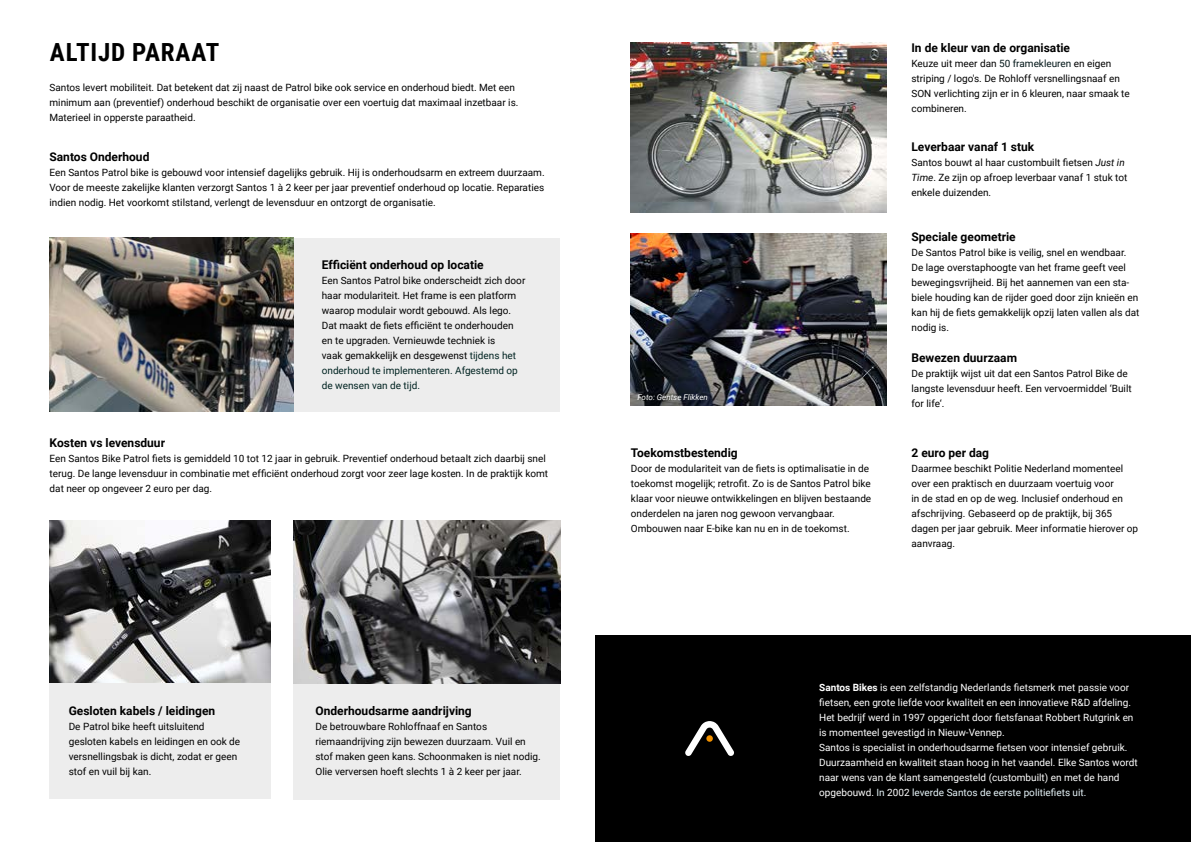
<style>
.page{position:relative;width:1191px;height:842px;background:#fff}
.page>*{position:absolute;margin:0;border:0;box-sizing:border-box;transform-origin:0 0}
.t1{font:700 25px "Roboto Condensed";letter-spacing:.035em;color:#000}
.t2{font:700 12px "Roboto";color:#000}
.t3{font:10px/15px "Roboto";color:#000}
.t4{font:10px/15px "Roboto";color:#fff}
.t5{font:10px/15px "Roboto";color:#020203}
.t6{font:italic 8px "Roboto";color:#fff}
.s1{color:#000}
.s2{color:#002321}
.s3{color:#031719}
.s4{font-style:italic}
.s5{font-weight:700}
.s6{color:#e6f4f9}
</style>
<div class="page">
<div style="left:50px;top:541px;width:221px;height:258px;background:#ededed"></div>
<div style="left:49px;top:238px;width:511px;height:174px;background:#ededed"></div>
<div style="left:293px;top:552px;width:267px;height:247px;background:#ededed"></div>
<img style="left:50px;top:238px;width:243px;height:174px">
<img style="left:50px;top:520px;width:221px;height:163px">
<img style="left:293px;top:520px;width:267px;height:163px">
<img style="left:631px;top:233px;width:255px;height:173px">
<img style="left:631px;top:43px;width:255px;height:170px">
<div style="left:595px;top:635px;width:596px;height:207px;background:#000"></div>
<svg style="left:685px;top:721px;width:49px;height:35px"></svg>
<div style="left:706px;top:735px;width:7px;height:7px;background:#f39200;border-radius:50%"></div>
<h1 class="t1" style="left:50px;top:35px;width:171px">ALTIJD PARAAT</h1>
<p class="t5" style="left:49px;top:80px;width:470px">Santos levert mobiliteit. <span class="s1">Dat betekent dat zij naast de Patrol bike ook service en onderhoud biedt.</span> Met een minimum aan (preventief) onderhoud beschikt de organisatie over een voertuig dat maximaal inzetbaar is.</p>
<p class="t3" style="left:49px;top:110px;width:148px">Materieel in opperste paraatheid.</p>
<p class="t2" style="left:49px;top:149px;width:101px">Santos Onderhoud</p>
<p class="t3" style="left:49px;top:165px;width:496px;text-align:justify">Een Santos Patrol bike is gebouwd voor intensief dagelijks gebruik. Hij is onderhoudsarm en extreem duurzaam.<br>Voor de meeste zakelijke klanten verzorgt Santos 1 à 2 keer per jaar preventief onderhoud op locatie. Reparaties indien nodig. Het voorkomt stilstand, verlengt de levensduur en ontzorgt de organisatie.</p>
<p class="t2" style="left:322px;top:257px;width:163px">Efficiënt onderhoud op locatie</p>
<p class="t3" style="left:322px;top:273px;width:205px">Een Santos Patrol bike onderscheidt zich door haar modulariteit. Het frame is een platform waarop modulair wordt gebouwd. Als lego.<br>Dat maakt de fiets efficiënt te onderhouden en te upgraden. Vernieuwde techniek is<br>vaak gemakkelijk en desgewenst <span class="s2">tijdens het onderhoud te implementeren. Afgestemd op de wensen van de tijd.</span></p>
<p class="t2" style="left:50px;top:434px;width:117px">Kosten vs levensduur</p>
<p class="t3" style="left:50px;top:450px;width:500px">Een Santos Bike Patrol fiets is gemiddeld 10 tot 12 jaar in gebruik. Preventief onderhoud betaalt zich daarbij snel terug. De lange levensduur in combinatie met efficiënt onderhoud zorgt voor zeer lage kosten. In de praktijk komt dat neer op ongeveer 2 euro per dag.</p>
<p class="t2" style="left:69px;top:702px;width:148px">Gesloten kabels / leidingen</p>
<p class="t3" style="left:69px;top:718px;width:173px">De Patrol bike heeft uitsluitend gesloten kabels en leidingen en ook de versnellingsbak is dicht, zodat er geen stof en vuil bij kan.</p>
<p class="t2" style="left:315px;top:702px;width:158px">Onderhoudsarme aandrijving</p>
<p class="t3" style="left:315px;top:718px;width:227px">De betrouwbare Rohloffnaaf en Santos riemaandrijving zijn bewezen duurzaam. Vuil en stof maken geen kans. Schoonmaken is niet nodig.<br>Olie verversen hoeft slechts 1 à 2 keer per jaar.</p>
<p class="t2" style="left:911px;top:39px;width:160px">In de kleur van de organisatie</p>
<p class="t3" style="left:911px;top:55px;width:220px">Keuze uit meer dan <span class="s3">50 framekleuren</span> en eigen striping / logo's. De Rohloff versnellingsnaaf en SON verlichting zijn er in 6 kleuren, naar smaak te combineren.</p>
<p class="t6" style="left:637px;top:391px;width:72px">Foto: Gentse Flikken</p>
<p class="t2" style="left:631px;top:444px;width:108px">Toekomstbestendig</p>
<p class="t3" style="left:631px;top:460px;width:242px">Door de modulariteit van de fiets is optimalisatie in de toekomst mogelijk; retrofit. Zo is de Santos Patrol bike klaar voor nieuwe ontwikkelingen en blijven bestaande onderdelen na jaren nog gewoon vervangbaar.<br>Ombouwen naar E-bike kan nu en in de toekomst.</p>
<p class="t2" style="left:911px;top:138px;width:124px">Leverbaar vanaf 1 stuk</p>
<p class="t3" style="left:911px;top:154px;width:217px">Santos bouwt al haar custombuilt fietsen <span class="s4">Just in<br>Time</span>. Ze zijn op afroep leverbaar vanaf 1 stuk tot enkele duizenden.</p>
<p class="t2" style="left:911px;top:228px;width:106px">Speciale geometrie</p>
<p class="t3" style="left:911px;top:245px;width:229px">De Santos Patrol bike is veilig, snel en wendbaar.<br>De lage overstaphoogte van het frame geeft veel bewegingsvrijheid. Bij het aannemen van een sta&shy;biele houding kan de rijder goed door zijn knieën en kan hij de fiets gemakkelijk opzij laten vallen als dat nodig is.</p>
<p class="t2" style="left:911px;top:349px;width:107px">Bewezen duurzaam</p>
<p class="t3" style="left:911px;top:366px;width:222px">De praktijk wijst uit dat een Santos Patrol Bike de langste levensduur heeft. Een vervoermiddel ‘Built for life‘.</p>
<p class="t2" style="left:911px;top:444px;width:79px">2 euro per dag</p>
<p class="t3" style="left:911px;top:460px;width:228px">Daarmee beschikt Politie Nederland momenteel over een praktisch en duurzaam voertuig voor<br>in de stad en op de weg. Inclusief onderhoud en afschrijving. Gebaseerd op de praktijk, bij 365 dagen per jaar gebruik. Meer informatie hierover op aanvraag.</p>
<p class="t4" style="left:819px;top:680px;width:320px"><span class="s5">Santos Bikes</span> is een zelfstandig Nederlands fietsmerk met passie voor fietsen, een grote liefde voor kwaliteit en een innovatieve R&amp;D afdeling.<br>Het bedrijf werd in 1997 opgericht door fietsfanaat Robbert Rutgrink en is momenteel gevestigd in Nieuw-Vennep.<br>Santos is specialist in onderhoudsarme fietsen voor intensief gebruik.<br>Duurzaamheid en kwaliteit staan hoog in het vaandel. Elke Santos wordt naar wens van de klant samengesteld (custombuilt) en met de hand opgebouwd. <span class="s6">In</span> 2002 <span class="s6">leverde Santos de eerste politiefiets uit.</span></p>
</div>
